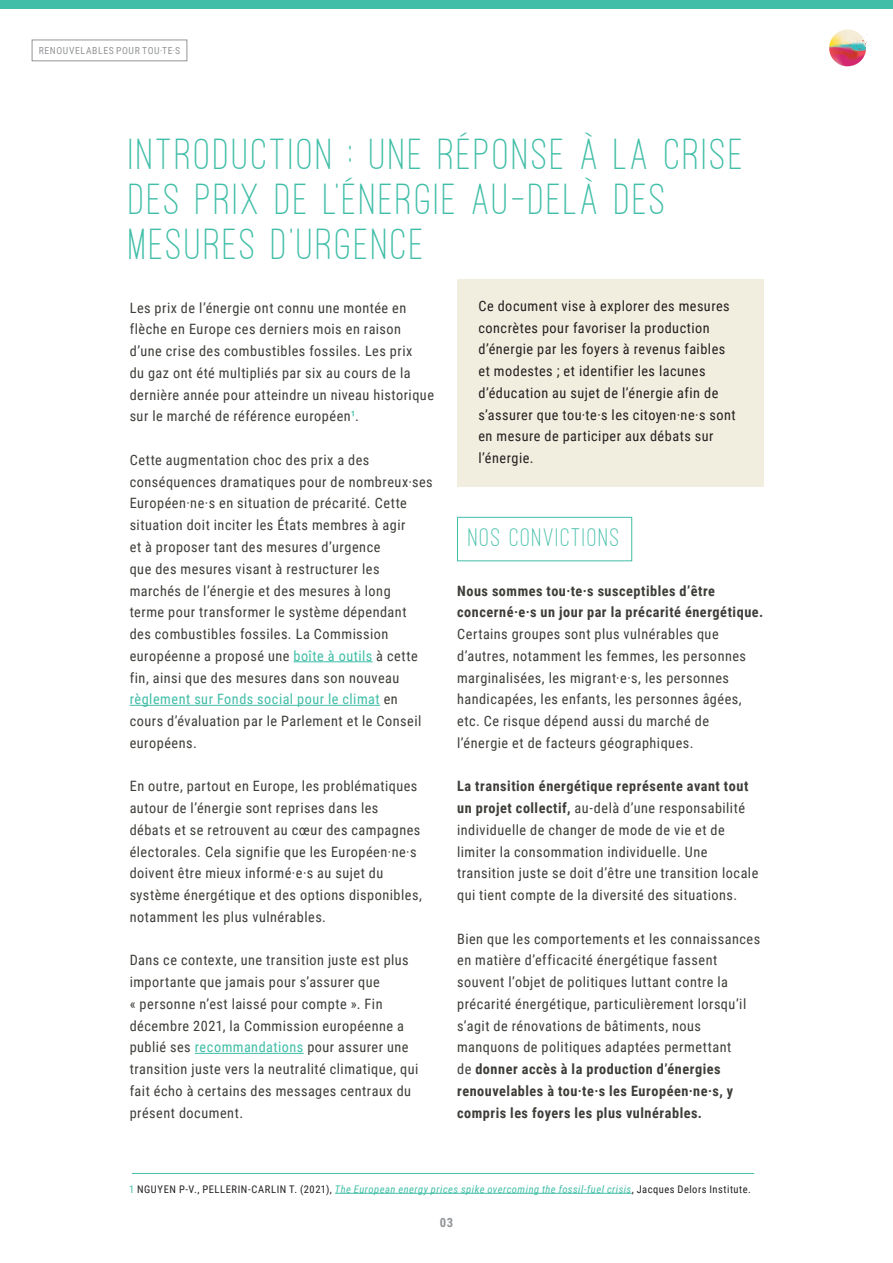
<style>
.page{position:relative;width:893px;height:1263px;background:#fff}
.page>*{position:absolute;margin:0;border:0;box-sizing:border-box;transform-origin:0 0}
.t1{font:500 45px/45px "Ostrich Sans";letter-spacing:.075em;color:#40bea7}
.t2{font:500 26.25px "Ostrich Sans";letter-spacing:.075em;color:#40bea7}
.Copytext{font:14.25px/21.8px "Roboto Condensed";letter-spacing:.035em;color:#3e3d39}
.Copytext_Box{font:14.25px/21.8px "Roboto Condensed";letter-spacing:.035em;color:#231f20}
.Seitenzahlen{font:700 12.75px "Roboto Condensed";color:#939598}
.Footnotes{font:10.5px "Roboto Condensed";letter-spacing:.05em;color:#231f20}
.t3{font:9.75px "Roboto Condensed";letter-spacing:.06em;color:#939598}
.s1{color:#40bea7}
.s2{font-weight:700}
.s3{font-style:italic;color:#40bea7}
</style>
<div class="page">
<hr style="left:293px;top:661px;width:80px;height:1px;background:#40bea7">
<hr style="left:130px;top:705px;width:250px;height:1px;background:#40bea7">
<hr style="left:195px;top:1053px;width:109px;height:1px;background:#40bea7">
<div style="left:457px;top:279px;width:306px;height:208px;background:#f1eedf"></div>
<div style="left:457px;top:517px;width:175px;height:44px;border:1px solid #40bea7"></div>
<hr style="left:335px;top:1193px;width:297px;height:1px;background:#40bea7">
<hr style="left:132px;top:1173px;width:622px;height:1px;background:#40bea7">
<svg style="left:829px;top:30px;width:43px;height:36px"></svg>
<svg style="left:32px;top:40px;width:155px;height:21px"></svg>
<div style="left:0;top:0;width:893px;height:9px;background:#40bea7"></div>
<p class="t3" style="left:39px;top:44px;width:143px">RENOUVELABLES POUR TOU·TE·S</p>
<h1 class="t1" style="left:129px;top:132px;width:615px">INTRODUCTION : UNE RÉPONSE À LA CRISE<br>DES PRIX DE L’ÉNERGIE AU-DELÀ DES<br>MESURES D’URGENCE</h1>
<p class="Copytext" style="left:130px;top:296px;width:306px">Les prix de l’énergie ont connu une montée en flèche en Europe ces derniers mois en raison d’une crise des combustibles fossiles. Les prix<br>du gaz ont été multipliés par six au cours de la dernière année pour atteindre un niveau historique sur le marché de référence européen<span class="s1">¹</span>.</p>
<p class="Copytext" style="left:130px;top:448px;width:305px">Cette augmentation choc des prix a des conséquences dramatiques pour de nombreux·ses Européen·ne·s en situation de précarité. Cette situation doit inciter les États membres à agir<br>et à proposer tant des mesures d’urgence<br>que des mesures visant à restructurer les marchés de l’énergie et des mesures à long<br>terme pour transformer le système dépendant<br>des combustibles fossiles. La Commission européenne a proposé une <span class="s1">boîte à outils</span> à cette fin, ainsi que des mesures dans son nouveau <span class="s1">règlement sur Fonds social pour le climat</span> en cours d’évaluation par le Parlement et le Conseil européens.</p>
<p class="Copytext" style="left:130px;top:775px;width:294px">En outre, partout en Europe, les problématiques autour de l’énergie sont reprises dans les débats et se retrouvent au cœur des campagnes électorales. Cela signifie que les Européen·ne·s doivent être mieux informé·e·s au sujet du système énergétique et des options disponibles, notamment les plus vulnérables.</p>
<p class="Copytext" style="left:130px;top:949px;width:281px">Dans ce contexte, une transition juste est plus importante que jamais pour s’assurer que</p>
<p class="Copytext" style="left:130px;top:992px;width:290px">« personne n’est laissé pour compte ». Fin décembre 2021, la Commission européenne a publié ses <span class="s1">recommandations</span> pour assurer une transition juste vers la neutralité climatique, qui fait écho à certains des messages centraux du présent document.</p>
<p class="Copytext_Box" style="left:478px;top:294px;width:259px">Ce document vise à explorer des mesures concrètes pour favoriser la production d’énergie par les foyers à revenus faibles et modestes ; et identifier les lacunes d’éducation au sujet de l’énergie afin de s’assurer que tou·te·s les citoyen·ne·s sont en mesure de participer aux débats sur l’énergie.</p>
<h2 class="t2" style="left:468px;top:525px;width:152px">NOS CONVICTIONS</h2>
<p class="Copytext" style="left:457px;top:579px;width:308px"><span class="s2">Nous sommes tou·te·s susceptibles d’être concerné·e·s un jour par la précarité énergétique.<br></span>Certains groupes sont plus vulnérables que d’autres, notamment les femmes, les personnes marginalisées, les migrant·e·s, les personnes handicapées, les enfants, les personnes âgées, etc. Ce risque dépend aussi du marché de l’énergie et de facteurs géographiques.</p>
<p class="Copytext" style="left:457px;top:775px;width:303px"><span class="s2">La transition énergétique représente avant tout un projet collectif,</span> au-delà d’une responsabilité individuelle de changer de mode de vie et de limiter la consommation individuelle. Une transition juste se doit d’être une transition locale qui tient compte de la diversité des situations.</p>
<p class="Copytext" style="left:457px;top:927px;width:305px">Bien que les comportements et les connaissances en matière d’efficacité énergétique fassent souvent l’objet de politiques luttant contre la précarité énergétique, particulièrement lorsqu’il s’agit de rénovations de bâtiments, nous manquons de politiques adaptées permettant<br>de <span class="s2">donner accès à la production d’énergies renouvelables à tou·te·s les Européen·ne·s, y compris les foyers les plus vulnérables.</span></p>
<p class="Footnotes" style="left:129px;top:1181px;width:623px"><span class="s1">1</span> NGUYEN P-V., PELLERIN-CARLIN T. (2021), <span class="s3">The European energy prices spike overcoming the fossil-fuel crisis</span>, Jacques Delors Institute.</p>
<p class="Seitenzahlen" style="left:440px;top:1214px;width:15px">03</p>
</div>
